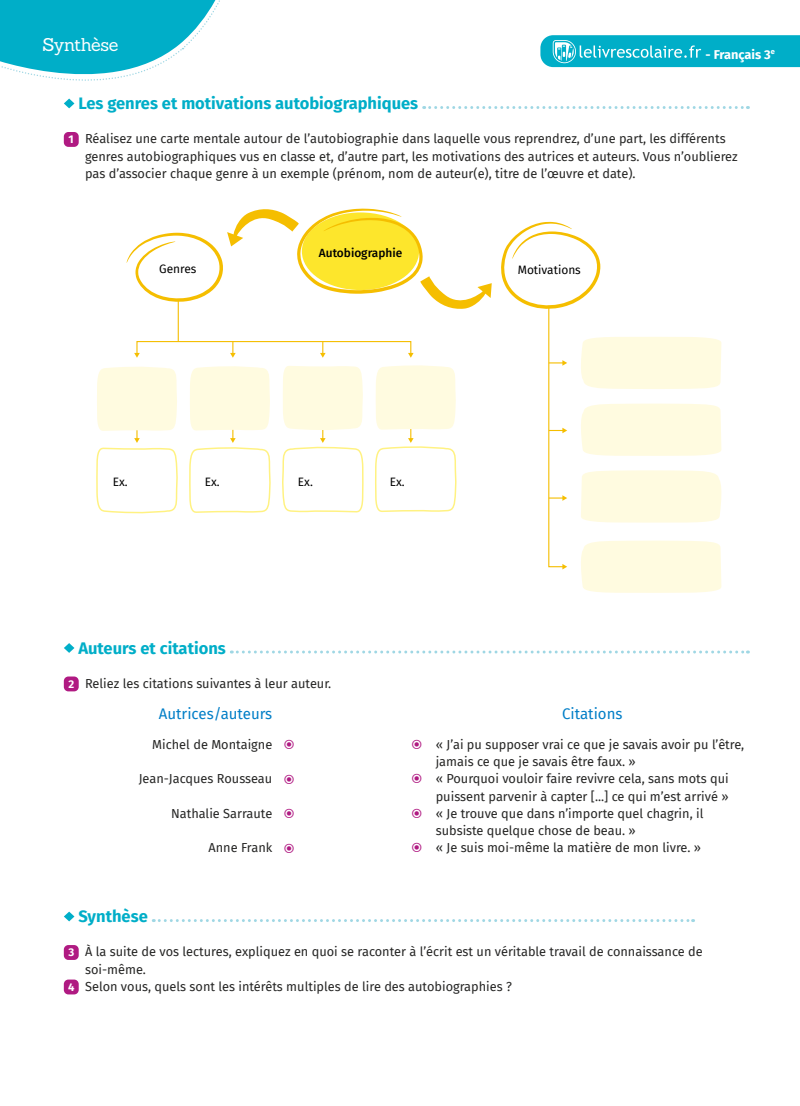
<style>
.page{position:relative;width:800px;height:1106px;background:#fff}
.page>*{position:absolute;margin:0;border:0;box-sizing:border-box;transform-origin:0 0}
.t1{font:18px "Sanchez";letter-spacing:-.03em;color:#fff}
.t2{font:700 16.5px "Fira Sans";color:#00aec8}
.t3{font:15px "Fira Sans";color:#007ec7}
.t4{font:12.75px/17.2px "Fira Sans";color:#262625}
.t5{font:700 12.75px "Fira Sans";color:#fff}
.t6{font:11.85px "Fira Sans";color:#000}
.t7{font:500 11.85px "Fira Sans";color:#000}
.s1{font-weight:700;font-size:11.25px;color:#fff}
</style>
<div class="page">
<svg style="left:540px;top:35px;width:259px;height:32px;background:#17b5cc"></svg>
<svg style="left:0;top:0;width:220px;height:108px"></svg>
<svg style="left:423px;top:106px;width:325px;height:3px"></svg>
<div style="left:64px;top:132px;width:15px;height:15px;background:#b01a82;border-radius:5px"></div>
<hr style="left:178px;top:300px;width:1px;height:41px;background:#f5be00">
<div style="left:136px;top:341px;width:275px;height:13px;border:1px solid #f5be00"></div>
<svg style="left:134px;top:353px;width:6px;height:5px"></svg>
<svg style="left:126px;top:208px;width:365px;height:102px"></svg>
<svg style="left:96px;top:366px;width:82px;height:148px"></svg>
<svg style="left:189px;top:366px;width:82px;height:147px"></svg>
<svg style="left:282px;top:366px;width:82px;height:147px"></svg>
<svg style="left:374px;top:353px;width:83px;height:159px"></svg>
<svg style="left:501px;top:222px;width:221px;height:371px"></svg>
<svg style="left:230px;top:342px;width:5px;height:16px"></svg>
<svg style="left:320px;top:342px;width:5px;height:16px"></svg>
<svg style="left:64px;top:643px;width:10px;height:10px"></svg>
<svg style="left:231px;top:650px;width:517px;height:3px"></svg>
<div style="left:64px;top:676px;width:15px;height:15px;background:#b01a82;border-radius:5px"></div>
<svg style="left:64px;top:911px;width:10px;height:10px"></svg>
<svg style="left:153px;top:919px;width:540px;height:3px"></svg>
<div style="left:64px;top:945px;width:15px;height:15px;background:#b01a82;border-radius:5px"></div>
<div style="left:64px;top:979px;width:15px;height:15px;background:#b01a82;border-radius:5px"></div>
<h1 class="t1" style="left:43px;top:37px;width:78px">Synthèse</h1>
<p class="t5" style="left:705px;top:45px;width:71px">- Français 3<sup>e</sup></p>
<p class="t2" style="left:78px;top:92px;width:341px">Les genres et motivations autobiographiques</p>
<p class="t4" style="left:85px;top:130px;width:654px;text-indent:-16px"><span class="s1">1</span> Réalisez une carte mentale autour de l’autobiographie dans laquelle vous reprendrez, d’une part, les différents genres autobiographiques vus en classe et, d’autre part, les motivations des autrices et auteurs. Vous n’oublierez pas d’associer chaque genre à un exemple (prénom, nom de auteur(e), titre de l’œuvre et date).</p>
<p class="t6" style="left:159px;top:261px;width:39px">Genres</p>
<p class="t7" style="left:319px;top:244px;width:85px">Autobiographie</p>
<p class="t6" style="left:517px;top:261px;width:65px">Motivations</p>
<p class="t6" style="left:113px;top:474px;width:17px">Ex.</p>
<p class="t6" style="left:205px;top:474px;width:17px">Ex.</p>
<p class="t6" style="left:298px;top:474px;width:17px">Ex.</p>
<p class="t6" style="left:389px;top:474px;width:17px">Ex.</p>
<p class="t2" style="left:78px;top:636px;width:149px">Auteurs et citations</p>
<p class="t4" style="left:68px;top:674px;width:264px"><span class="s1">2</span> Reliez les citations suivantes à leur auteur.</p>
<p class="t3" style="left:159px;top:703px;width:115px">Autrices/auteurs</p>
<p class="t4" style="left:152px;top:735px;width:122px">Michel de Montaigne</p>
<p class="t4" style="left:139px;top:770px;width:135px">Jean-Jacques Rousseau</p>
<p class="t4" style="left:171px;top:804px;width:103px">Nathalie Sarraute</p>
<p class="t4" style="left:208px;top:839px;width:65px">Anne Frank</p>
<p class="t3" style="left:562px;top:703px;width:62px">Citations</p>
<p class="t4" style="left:435px;top:735px;width:310px">« J’ai pu supposer vrai ce que je savais avoir pu l’être, jamais ce que je savais être faux. »<br>« Pourquoi vouloir faire revivre cela, sans mots qui puissent parvenir à capter [...] ce qui m’est arrivé »<br>« Je trouve que dans n’importe quel chagrin, il subsiste quelque chose de beau. »<br>« Je suis moi-même la matière de mon livre. »</p>
<p class="t2" style="left:78px;top:904px;width:71px">Synthèse</p>
<p class="t4" style="left:68px;top:943px;width:635px"><span class="s1">3</span> À la suite de vos lectures, expliquez en quoi se raconter à l’écrit est un véritable travail de connaissance de</p>
<p class="t4" style="left:85px;top:960px;width:62px">soi-même.</p>
<p class="t4" style="left:68px;top:977px;width:445px"><span class="s1">4</span> Selon vous, quels sont les intérêts multiples de lire des autobiographies ?</p>
</div>
